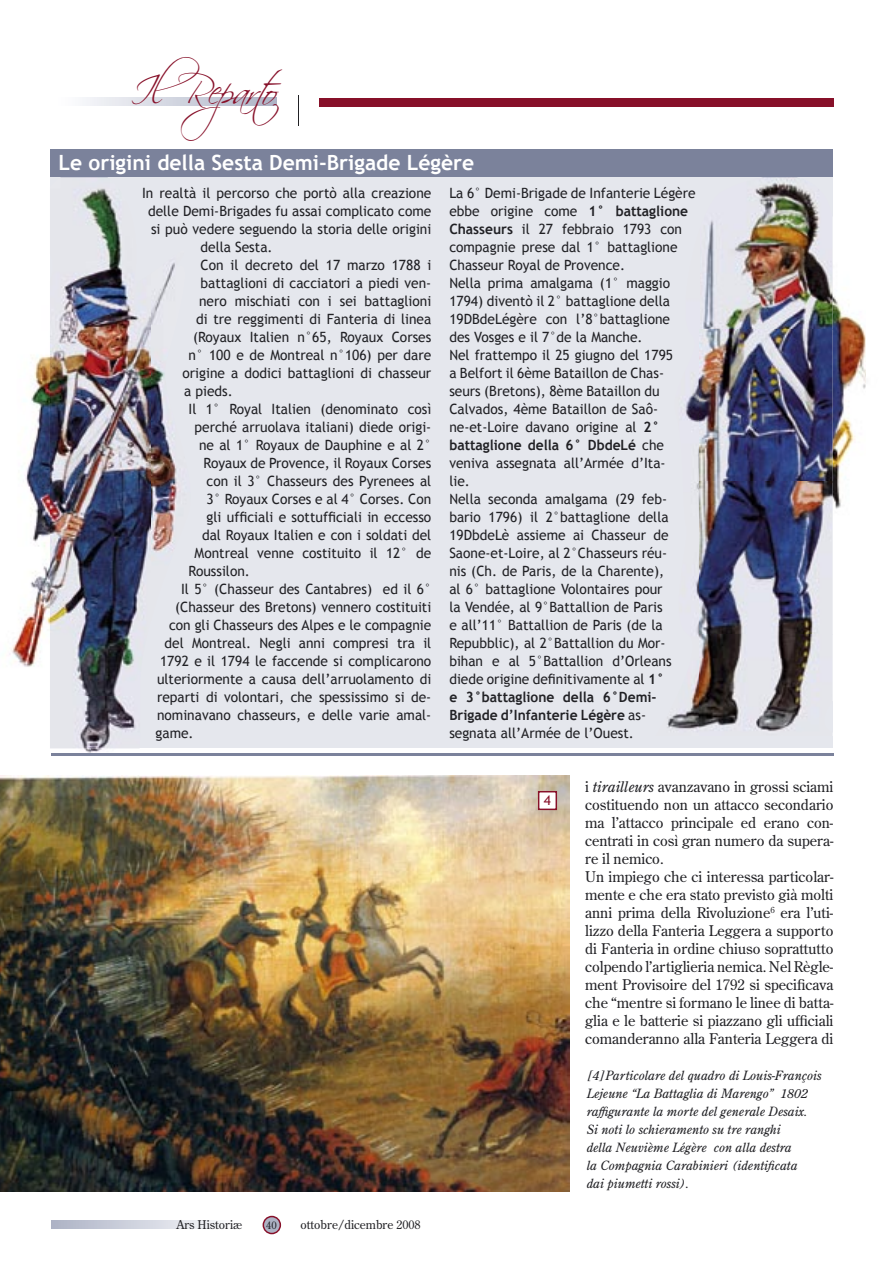
<style>
.page{position:relative;width:893px;height:1263px;background:#fff}
.page>*{position:absolute;margin:0;border:0;box-sizing:border-box;transform-origin:0 0}
.t1{font:39px "Scriptina";letter-spacing:-.08em;color:#871029}
.t2{font:700 21px "Trebuchet MS";color:#fff}
.t3{font:14.7px/18px "Century Old Style";color:#212125}
.t4{font:14.1px/18px "Trebuchet MS";color:#212125}
.t5{font:13.5px "Trebuchet MS";color:#871029}
.t6{font:italic 12.75px/18px "Century Old Style";color:#212125}
.t7{font:12px "Century Old Style";color:#212125}
.t8{font:10.5px "Century Old Style";color:#212125}
.s1{font-weight:700}
.s2{font-style:italic}
</style>
<div class="page">
<div style="left:319px;top:98px;width:514px;height:8px;background:#871029"></div>
<svg style="left:263px;top:1216px;width:18px;height:18px"></svg>
<svg style="left:51px;top:1220px;width:165px;height:9px"></svg>
<svg style="left:83px;top:97px;width:193px;height:9px;background:#d0d3de"></svg>
<hr style="left:298px;top:96px;width:1px;height:30px;background:#212125">
<img style="left:0;top:775px;width:569px;height:416px">
<div style="left:50px;top:150px;width:782px;height:30px;background:#7b829b"></div>
<div style="left:50px;top:177px;width:782px;height:571px;background:#e5e7ed"></div>
<img style="left:9px;top:355px;width:82px;height:398px">
<img style="left:91px;top:748px;width:48px;height:5px">
<img style="left:50px;top:177px;width:101px;height:571px">
<img style="left:151px;top:263px;width:29px;height:289px">
<img style="left:832px;top:215px;width:34px;height:521px">
<img style="left:700px;top:177px;width:132px;height:554px">
<img style="left:667px;top:357px;width:33px;height:372px">
<hr style="left:51px;top:753px;width:782px;height:3px;background:#7b829b">
<svg style="left:538px;top:791px;width:19px;height:19px"></svg>
<h1 class="t1" style="left:131px;top:67px;width:153px">IlReparto</h1>
<h2 class="t2" style="left:58px;top:150px;width:417px">Le origini della Sesta Demi-Brigade Légère</h2>
<p class="t4" style="left:142px;top:184px;width:291px">In realtà il percorso che portò alla creazione</p>
<p class="t4" style="left:148px;top:202px;width:285px">delle Demi-Brigades fu assai complicato come</p>
<p class="t4" style="left:151px;top:220px;width:282px">si può vedere seguendo la storia delle origini</p>
<p class="t4" style="left:201px;top:238px;width:74px">della Sesta.</p>
<p class="t4" style="left:201px;top:256px;width:232px">Con il decreto del 17 marzo 1788 i</p>
<p class="t4" style="left:201px;top:274px;width:232px">battaglioni di cacciatori a piedi ven-</p>
<p class="t4" style="left:199px;top:292px;width:234px">nero mischiati con i sei battaglioni</p>
<p class="t4" style="left:196px;top:310px;width:237px">di tre reggimenti di Fanteria di linea</p>
<p class="t4" style="left:193px;top:328px;width:240px">(Royaux Italien n°65, Royaux Corses</p>
<p class="t4" style="left:189px;top:346px;width:244px">n° 100 e de Montreal n°106) per dare</p>
<p class="t4" style="left:183px;top:364px;width:250px">origine a dodici battaglioni di chasseur</p>
<p class="t4" style="left:184px;top:382px;width:50px">a pieds.</p>
<p class="t4" style="left:189px;top:400px;width:244px">Il 1° Royal Italien (denominato così</p>
<p class="t4" style="left:195px;top:418px;width:238px">perché arruolava italiani) diede origi-</p>
<p class="t4" style="left:199px;top:436px;width:234px">ne al 1° Royaux de Dauphine e al 2°</p>
<p class="t4" style="left:204px;top:454px;width:229px">Royaux de Provence, il Royaux Corses</p>
<p class="t4" style="left:207px;top:472px;width:226px">con il 3° Chasseurs des Pyrenees al</p>
<p class="t4" style="left:207px;top:490px;width:226px">3° Royaux Corses e al 4° Corses. Con</p>
<p class="t4" style="left:207px;top:508px;width:226px">gli ufficiali e sottufficiali in eccesso</p>
<p class="t4" style="left:202px;top:526px;width:231px">dal Royaux Italien e con i soldati del</p>
<p class="t4" style="left:195px;top:544px;width:238px">Montreal venne costituito il 12° de</p>
<p class="t4" style="left:189px;top:562px;width:63px">Roussilon.</p>
<p class="t4" style="left:181px;top:580px;width:252px">Il 5° (Chasseur des Cantabres) ed il 6°</p>
<p class="t4" style="left:175px;top:598px;width:258px">(Chasseur des Bretons) vennero costituiti</p>
<p class="t4" style="left:169px;top:616px;width:264px">con gli Chasseurs des Alpes e le compagnie</p>
<p class="t4" style="left:165px;top:634px;width:268px">del Montreal. Negli anni compresi tra il</p>
<p class="t4" style="left:160px;top:652px;width:273px">1792 e il 1794 le faccende si complicarono</p>
<p class="t4" style="left:157px;top:670px;width:276px">ulteriormente a causa dell’arruolamento di</p>
<p class="t4" style="left:157px;top:688px;width:276px">reparti di volontari, che spessissimo si de-</p>
<p class="t4" style="left:157px;top:706px;width:276px">nominavano chasseurs, e delle varie amal-</p>
<p class="t4" style="left:156px;top:724px;width:40px">game.</p>
<p class="t7" style="left:177px;top:1217px;width:67px">Ars Historiæ</p>
<p class="t8" style="left:266px;top:1218px;width:12px">40</p>
<p class="t7" style="left:300px;top:1217px;width:122px">ottobre/dicembre 2008</p>
<p class="t4" style="left:449px;top:184px;width:248px">La 6° Demi-Brigade de Infanterie Légère ebbe origine come <span class="s1">1° battaglione Chasseurs</span> il 27 febbraio 1793 con compagnie prese dal 1° battaglione Chasseur Royal de Provence.<br>Nella prima amalgama (1° maggio 1794) diventò il 2° battaglione della 19DBdeLégère con l’8°battaglione<br>des Vosges e il 7°de la Manche.<br>Nel frattempo il 25 giugno del 1795<br>a Belfort il 6ème Bataillon de Chas&shy;seurs (Bretons), 8ème Bataillon du Calvados, 4ème Bataillon de Saô&shy;ne-et-Loire davano origine al <span class="s1">2° battaglione della 6° DbdeLé</span> che veniva assegnata all’Armée d’Ita-<br>lie.<br>Nella seconda amalgama (29 feb&shy;bario 1796) il 2°battaglione della 19DbdeLè assieme ai Chasseur de Saone-et-Loire, al 2°Chasseurs réu-<br>nis (Ch. de Paris, de la Charente),<br>al 6° battaglione Volontaires pour<br>la Vendée, al 9°Battallion de Paris<br>e all’11° Battallion de Paris (de la Repubblic), al 2°Battallion du Mor&shy;bihan e al 5°Battallion d’Orleans diede origine definitivamente al <span class="s1">1°<br>e 3°battaglione della 6°Demi-Brigade d’Infanterie Légère</span> as&shy;segnata all’Armée de l’Ouest.</p>
<p class="t5" style="left:544px;top:793px;width:9px">4</p>
<p class="t3" style="left:585px;top:777px;width:250px">i <span class="s2">tirailleurs</span> avanzavano in grossi sciami costituendo non un attacco secondario ma l’attacco principale ed erano con&shy;centrati in così gran numero da supera&shy;re il nemico.<br>Un impiego che ci interessa particolar&shy;mente e che era stato previsto già molti anni prima della Rivoluzione<sup>6</sup> era l’uti&shy;lizzo della Fanteria Leggera a supporto di Fanteria in ordine chiuso soprattutto colpendo l’artiglieria nemica. Nel Règle&shy;ment Provisoire del 1792 si specificava che “mentre si formano le linee di batta&shy;glia e le batterie si piazzano gli ufficiali comanderanno alla Fanteria Leggera di</p>
<p class="t6" style="left:587px;top:1066px;width:236px">[4]Particolare del quadro di Louis-François Lejeune “La Battaglia di Marengo” 1802 raffigurante la morte del generale Desaix.<br>Si noti lo schieramento su tre ranghi<br>della Neuvième Légère con alla destra<br>la Compagnia Carabinieri (identificata<br>dai piumetti rossi).</p>
</div>
